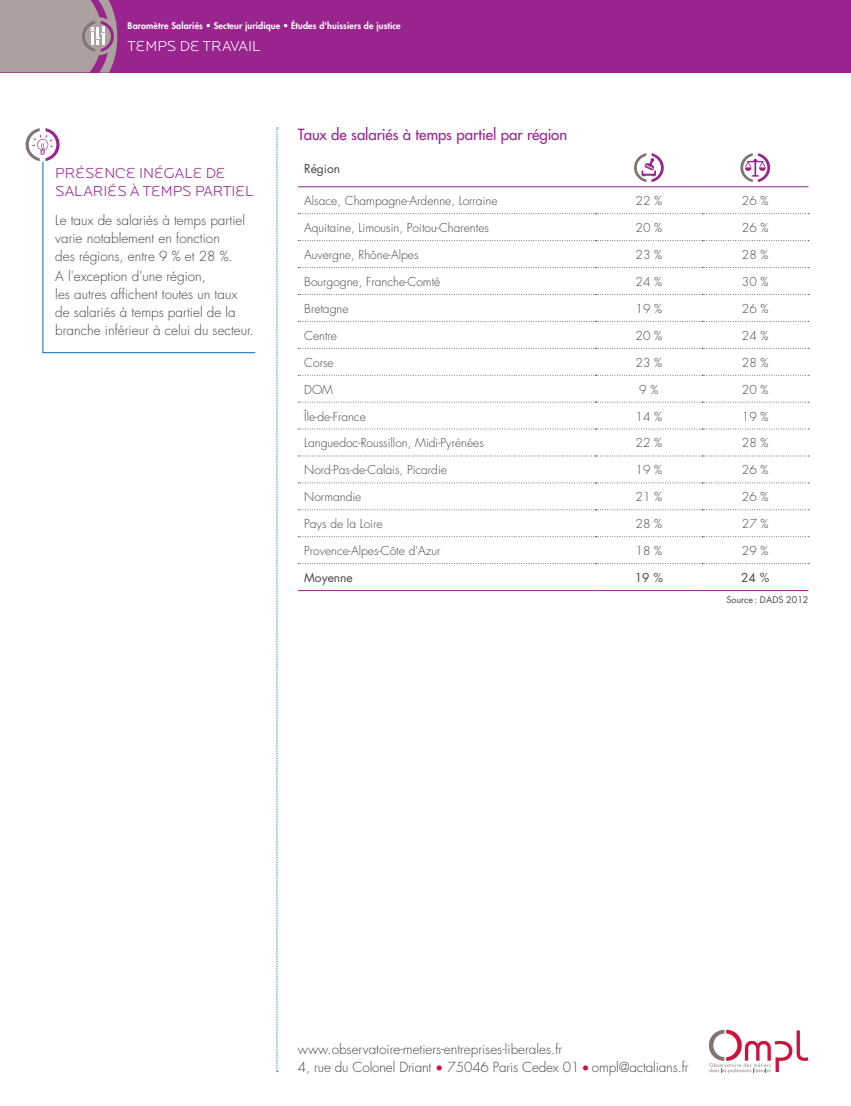
<style>
.page{position:relative;width:851px;height:1106px;background:#fff}
.page>*{position:absolute;margin:0;border:0;box-sizing:border-box;transform-origin:0 0}
.t1{font:300 15px/18px "Locator Display";color:#99248e}
.t2{font:500 15px "Futura Std";letter-spacing:-.005em;color:#99248e}
.t3{font:300 15px "Locator Display";color:#fff}
.t4{font:300 13.5px/18px "Futura Std";color:#4c4344}
.t5{font:300 12px "Futura Std";color:#4c4344}
.t6{font:12px "Futura Std";color:#4c4344}
.t7{font:800 9px "Futura Std";letter-spacing:.01em;color:#fff}
.t8{font:9px "Futura Std";color:#4c4344}
.s1{color:#cd123d}
</style>
<div class="page">
<div style="left:0;top:0;width:850px;height:72px;background:#99248e"></div>
<svg style="left:276px;top:128px;width:2px;height:944px;background:#c4dced"></svg>
<svg style="left:0;top:0;width:117px;height:73px;background:#ab989d"></svg>
<svg style="left:709px;top:1029px;width:99px;height:44px"></svg>
<svg style="left:298px;top:187px;width:510px;height:351px"></svg>
<svg style="left:298px;top:213px;width:510px;height:1px"></svg>
<svg style="left:298px;top:240px;width:510px;height:1px"></svg>
<svg style="left:298px;top:267px;width:510px;height:1px"></svg>
<svg style="left:298px;top:294px;width:510px;height:1px"></svg>
<svg style="left:298px;top:321px;width:510px;height:1px"></svg>
<svg style="left:298px;top:348px;width:510px;height:1px"></svg>
<svg style="left:298px;top:375px;width:510px;height:1px"></svg>
<svg style="left:298px;top:402px;width:510px;height:1px"></svg>
<svg style="left:298px;top:429px;width:510px;height:1px"></svg>
<svg style="left:298px;top:455px;width:510px;height:1px"></svg>
<svg style="left:298px;top:482px;width:510px;height:1px"></svg>
<svg style="left:298px;top:509px;width:510px;height:1px"></svg>
<svg style="left:298px;top:536px;width:510px;height:1px"></svg>
<svg style="left:298px;top:563px;width:510px;height:1px"></svg>
<hr style="left:298px;top:590px;width:297px;height:1px;background:#99248e">
<hr style="left:595px;top:590px;width:107px;height:1px;background:#99248e">
<hr style="left:702px;top:590px;width:106px;height:1px;background:#99248e">
<hr style="left:298px;top:186px;width:297px;height:1px;background:#99248e">
<hr style="left:595px;top:186px;width:107px;height:1px;background:#99248e">
<hr style="left:702px;top:186px;width:106px;height:1px;background:#99248e">
<svg style="left:634px;top:153px;width:29px;height:29px"></svg>
<svg style="left:740px;top:153px;width:30px;height:29px"></svg>
<svg style="left:42px;top:161px;width:214px;height:192px"></svg>
<svg style="left:26px;top:128px;width:34px;height:33px"></svg>
<p class="t7" style="left:128px;top:20px;width:274px">Baromètre Salariés • Secteur juridique • Études d'huissiers de justice</p>
<p class="t3" style="left:128px;top:37px;width:134px">TEMPS DE TRAVAIL</p>
<p class="t1" style="left:55px;top:163px;width:200px">PRÉSENCE INÉGALE DE<br>SALARIÉS À TEMPS PARTIEL</p>
<p class="t4" style="left:55px;top:211px;width:191px">Le taux de salariés à temps partiel varie notablement en fonction<br>des régions, entre 9 % et 28 %.</p>
<p class="t4" style="left:55px;top:267px;width:200px">A l'exception d'une région,<br>les autres affichent toutes un taux de salariés à temps partiel de la branche inférieur à celui du secteur.</p>
<p class="t2" style="left:298px;top:125px;width:271px">Taux de salariés à temps partiel par région</p>
<p class="t6" style="left:304px;top:160px;width:37px">Région</p>
<p class="t5" style="left:304px;top:193px;width:195px">Alsace, Champagne-Ardenne, Lorraine</p>
<p class="t5" style="left:635px;top:193px;width:28px">22 %</p>
<p class="t5" style="left:741px;top:193px;width:28px">26 %</p>
<p class="t5" style="left:304px;top:220px;width:186px">Aquitaine, Limousin, Poitou-Charentes</p>
<p class="t5" style="left:635px;top:220px;width:28px">20 %</p>
<p class="t5" style="left:741px;top:220px;width:28px">26 %</p>
<p class="t5" style="left:304px;top:247px;width:116px">Auvergne, Rhône-Alpes</p>
<p class="t5" style="left:635px;top:247px;width:28px">23 %</p>
<p class="t5" style="left:741px;top:247px;width:28px">28 %</p>
<p class="t5" style="left:304px;top:274px;width:137px">Bourgogne, Franche-Comté</p>
<p class="t5" style="left:635px;top:274px;width:28px">24 %</p>
<p class="t5" style="left:741px;top:274px;width:28px">30 %</p>
<p class="t5" style="left:304px;top:301px;width:46px">Bretagne</p>
<p class="t5" style="left:635px;top:301px;width:28px">19 %</p>
<p class="t5" style="left:741px;top:301px;width:28px">26 %</p>
<p class="t5" style="left:304px;top:328px;width:34px">Centre</p>
<p class="t5" style="left:635px;top:328px;width:28px">20 %</p>
<p class="t5" style="left:741px;top:328px;width:28px">24 %</p>
<p class="t5" style="left:304px;top:355px;width:31px">Corse</p>
<p class="t5" style="left:635px;top:355px;width:28px">23 %</p>
<p class="t5" style="left:741px;top:355px;width:28px">28 %</p>
<p class="t5" style="left:304px;top:382px;width:30px">DOM</p>
<p class="t5" style="left:639px;top:382px;width:21px">9 %</p>
<p class="t5" style="left:741px;top:382px;width:28px">20 %</p>
<p class="t5" style="left:304px;top:409px;width:63px">Île-de-France</p>
<p class="t5" style="left:635px;top:409px;width:28px">14 %</p>
<p class="t5" style="left:741px;top:409px;width:28px">19 %</p>
<p class="t5" style="left:304px;top:436px;width:181px">Languedoc-Roussillon, Midi-Pyrénées</p>
<p class="t5" style="left:635px;top:436px;width:28px">22 %</p>
<p class="t5" style="left:741px;top:436px;width:28px">28 %</p>
<p class="t5" style="left:304px;top:462px;width:144px">Nord-Pas-de-Calais, Picardie</p>
<p class="t5" style="left:635px;top:462px;width:28px">19 %</p>
<p class="t5" style="left:741px;top:462px;width:28px">26 %</p>
<p class="t5" style="left:304px;top:489px;width:59px">Normandie</p>
<p class="t5" style="left:635px;top:489px;width:28px">21 %</p>
<p class="t5" style="left:741px;top:489px;width:28px">26 %</p>
<p class="t5" style="left:304px;top:516px;width:80px">Pays de la Loire</p>
<p class="t5" style="left:635px;top:516px;width:28px">28 %</p>
<p class="t5" style="left:741px;top:516px;width:28px">27 %</p>
<p class="t5" style="left:304px;top:543px;width:138px">Provence-Alpes-Côte d'Azur</p>
<p class="t5" style="left:635px;top:543px;width:28px">18 %</p>
<p class="t5" style="left:741px;top:543px;width:28px">29 %</p>
<p class="t6" style="left:304px;top:570px;width:50px">Moyenne</p>
<p class="t6" style="left:634px;top:570px;width:30px">19 %</p>
<p class="t6" style="left:741px;top:570px;width:30px">24 %</p>
<p class="t8" style="left:726px;top:594px;width:83px">Source: DADS 2012</p>
<p class="t4" style="left:298px;top:1040px;width:392px">www.observatoire-metiers-entreprises-liberales.fr<br>4, rue du Colonel Driant <span class="s1">•</span> 75046 Paris Cedex 01 <span class="s1">•</span> ompl@actalians.fr</p>
</div>
